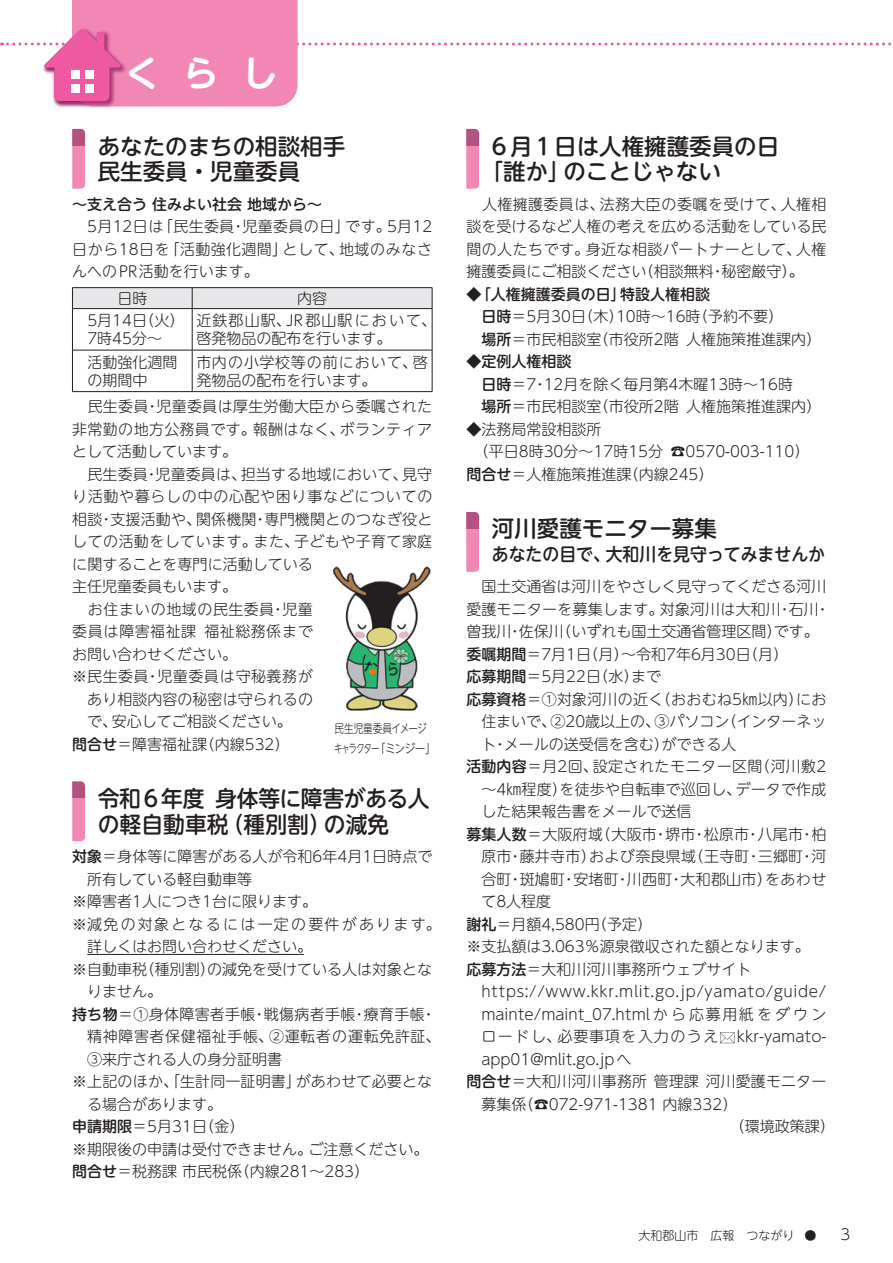
<style>
.page{position:relative;width:893px;height:1263px;background:#fff}
.page>*{position:absolute;margin:0;border:0;box-sizing:border-box;transform-origin:0 0}
.t1{font:700 36px "UD Shin M Go Pr 6 De";color:#fff}
.見出し{font:500 22.5px/25.5px "UD Shin M Go Pr 6";color:#231f20}
.見出し-2{font:500 18px "UD Shin M Go Pr 6";color:#231f20;scale:.94 1}
.本文{font:300 15px/22.5px "UD Shin M Go Pr 6";color:#231f20;text-align:justify}
.本文-2{font:300 15px/22.5px "UD Shin M Go Pr 6";letter-spacing:.02em;color:#231f20}
.本文-3{font:500 15px "UD Shin M Go Pr 6";color:#231f20}
.本文-4{font:300 15px/22.5px "UD Shin M Go Pr 6";letter-spacing:.075em;color:#231f20}
.本文-5{font:300 15px/18px "UD Shin M Go Pr 6";letter-spacing:.035em;color:#231f20}
.議決結果本文{font:300 12px/19.5px "UD Shin M Go Pr 6";letter-spacing:-.075em;color:#231f20;scale:.8 1}
.議決結果本文-2{font:300 12px "UD Shin M Go Pr 6";color:#231f20}
.s1{font-weight:500}
</style>
<div class="page">
<hr style="left:87px;top:954px;width:217px;height:1px;background:#231f20">
<hr style="left:72px;top:287px;width:120px;height:1px;background:#231f20">
<hr style="left:192px;top:287px;width:240px;height:1px;background:#231f20">
<div style="left:72px;top:288px;width:361px;height:21px;background:#e6e7e9"></div>
<hr style="left:72px;top:308px;width:120px;height:1px;background:#231f20">
<hr style="left:72px;top:309px;width:1px;height:41px;background:#231f20">
<hr style="left:192px;top:308px;width:240px;height:1px;background:#231f20">
<hr style="left:192px;top:309px;width:1px;height:41px;background:#231f20">
<hr style="left:432px;top:309px;width:1px;height:41px;background:#231f20">
<hr style="left:72px;top:350px;width:120px;height:1px;background:#231f20">
<hr style="left:72px;top:350px;width:1px;height:41px;background:#231f20">
<hr style="left:192px;top:350px;width:240px;height:1px;background:#231f20">
<hr style="left:192px;top:350px;width:1px;height:41px;background:#231f20">
<hr style="left:432px;top:350px;width:1px;height:41px;background:#231f20">
<hr style="left:72px;top:391px;width:120px;height:1px;background:#231f20">
<hr style="left:192px;top:391px;width:240px;height:1px;background:#231f20">
<svg style="left:72px;top:145px;width:13px;height:44px"></svg>
<div style="left:72px;top:129px;width:13px;height:16px;background:#b35281"></div>
<svg style="left:72px;top:798px;width:13px;height:43px"></svg>
<div style="left:72px;top:781px;width:13px;height:17px;background:#b35281"></div>
<svg style="left:720px;top:1032px;width:14px;height:11px"></svg>
<svg style="left:466px;top:145px;width:13px;height:44px"></svg>
<div style="left:466px;top:129px;width:13px;height:16px;background:#b35281"></div>
<div style="left:42px;top:27px;width:85px;height:81px;background:#7b0046;opacity:.6"></div>
<svg style="left:2px;top:0;width:890px;height:106px"></svg>
<div style="left:71px;top:84px;width:9px;height:8px;background:#fff"></div>
<div style="left:71px;top:70px;width:9px;height:9px;background:#fff"></div>
<div style="left:85px;top:84px;width:8px;height:8px;background:#fff"></div>
<div style="left:85px;top:70px;width:8px;height:9px;background:#fff"></div>
<svg style="left:466px;top:528px;width:13px;height:44px"></svg>
<div style="left:466px;top:512px;width:13px;height:16px;background:#b35281"></div>
<img style="left:333px;top:566px;width:98px;height:145px">
<p class="t1" style="left:124px;top:43px;width:155px">くらし</p>
<p class="見出し" style="left:98px;top:132px;width:249px">あなたのまちの相談相手民生委員・児童委員</p>
<p class="本文-3" style="left:72px;top:191px;width:251px">～支え合う住みよい社会地域から～</p>
<p class="本文" style="left:72px;top:214px;width:361px">　5月12日は「民生委員・児童委員の日」です。5月12日から18日を「活動強化週間」として、地域のみなさんへのPR活動を行います。</p>
<p class="本文" style="left:117px;top:286px;width:31px">日時</p>
<p class="本文" style="left:297px;top:286px;width:31px">内容</p>
<p class="本文" style="left:87px;top:308px;width:99px">5月14日（火）</p>
<p class="本文" style="left:87px;top:326px;width:76px">7時45分～</p>
<p class="本文" style="left:196px;top:310px;width:241px;line-height:18px">近鉄郡山駅、JR郡山駅において、啓発物品の配布を行います。</p>
<p class="本文-5" style="left:196px;top:352px;width:233px">市内の小学校等の前において、啓発物品の配布を行います。</p>
<p class="本文" style="left:72px;top:394px;width:361px">　民生委員・児童委員は厚生労働大臣から委嘱された非常勤の地方公務員です。報酬はなく、ボランティアとして活動しています。</p>
<p class="本文" style="left:72px;top:462px;width:362px;text-align:left">　民生委員・児童委員は、担当する地域において、見守り活動や暮らしの中の心配や困り事などについての相談・支援活動や、関係機関・専門機関とのつなぎ役としての活動をしています。また、子どもや子育て家庭に関することを専門に活動している<br>主任児童委員もいます。</p>
<p class="本文" style="left:72px;top:597px;width:242px">　お住まいの地域の民生委員・児童委員は障害福祉課 福祉総務係までお問い合わせください。</p>
<p class="本文" style="left:87px;top:664px;width:232px;text-align:left;text-indent:-15px">※民生委員・児童委員は守秘義務があり相談内容の秘密は守られるので、安心してご相談ください。　　</p>
<p class="本文" style="left:72px;top:732px;width:219px"><span class="s1">問合せ</span>＝障害福祉課（内線532）</p>
<p class="見出し" style="left:98px;top:785px;width:333px">令和6年度 身体等に障害がある人の軽自動車税（種別割）の減免</p>
<p class="本文" style="left:87px;top:844px;width:347px;text-indent:-15px"><span class="s1">対象</span>＝身体等に障害がある人が令和6年4月1日時点で所有している軽自動車等</p>
<p class="本文" style="left:72px;top:889px;width:246px">※障害者1人につき1台に限ります。</p>
<p class="本文-4" style="left:87px;top:912px;width:355px;text-indent:-15px">※減免の対象となるには一定の要件があります。詳しくはお問い合わせください。</p>
<p class="本文" style="left:87px;top:957px;width:346px;text-indent:-15px">※自動車税（種別割）の減免を受けている人は対象となりません。</p>
<p class="本文-2" style="left:87px;top:1002px;width:355px;text-indent:-15px"><span class="s1">持ち物</span>＝①身体障害者手帳・戦傷病者手帳・療育手帳・精神障害者保健福祉手帳、②運転者の運転免許証、<br>③来庁される人の身分証明書</p>
<p class="本文" style="left:87px;top:1069px;width:346px;text-indent:-15px">※上記のほか、｢生計同一証明書｣があわせて必要となる場合があります。</p>
<p class="本文" style="left:72px;top:1114px;width:174px"><span class="s1">申請期限</span>＝5月31日（金）</p>
<p class="本文" style="left:72px;top:1137px;width:358px">※期限後の申請は受付できません。ご注意ください。</p>
<p class="本文" style="left:72px;top:1159px;width:298px"><span class="s1">問合せ</span>＝税務課市民税係（内線281～283）</p>
<p class="本文" style="left:87px;top:350px;width:91px">活動強化週間</p>
<p class="本文" style="left:87px;top:368px;width:61px">の期間中</p>
<p class="議決結果本文" style="left:334px;top:718px;width:129px">民生児童委員イメージキャラクター「ミンジー」</p>
<p class="見出し" style="left:481px;top:132px;width:300px;text-indent:11px">6月1日は人権擁護委員の日「誰か」のことじゃない</p>
<p class="本文" style="left:466px;top:192px;width:361px">　人権擁護委員は、法務大臣の委嘱を受けて、人権相談を受けるなど人権の考えを広める活動をしている民間の人たちです。身近な相談パートナーとして、人権擁護委員にご相談ください（相談無料・秘密厳守）。</p>
<p class="本文-3" style="left:466px;top:281px;width:245px">◆「人権擁護委員の日」特設人権相談</p>
<p class="本文" style="left:481px;top:304px;width:303px"><span class="s1">日時</span>＝5月30日（木）10時～16時（予約不要）</p>
<p class="本文" style="left:481px;top:327px;width:341px"><span class="s1">場所</span>＝市民相談室（市役所2階 人権施策推進課内）</p>
<p class="本文-3" style="left:466px;top:349px;width:106px">◆定例人権相談</p>
<p class="本文" style="left:481px;top:372px;width:313px"><span class="s1">日時</span>＝7・12月を除く毎月第4木曜13時～16時</p>
<p class="本文" style="left:481px;top:394px;width:341px"><span class="s1">場所</span>＝市民相談室（市役所2階 人権施策推進課内）</p>
<p class="本文" style="left:466px;top:417px;width:136px">◆法務局常設相談所</p>
<p class="本文" style="left:466px;top:439px;width:345px">　（平日8時30分～17時15分 ☎0570-003-110）</p>
<p class="本文" style="left:466px;top:462px;width:249px"><span class="s1">問合せ</span>＝人権施策推進課（内線245）</p>
<p class="見出し" style="left:492px;top:515px;width:226px">河川愛護モニター募集</p>
<p class="見出し-2" style="left:492px;top:539px;width:356px">あなたの目で、大和川を見守ってみませんか</p>
<p class="本文" style="left:466px;top:574px;width:365px;text-align:left">　国土交通省は河川をやさしく見守ってくださる河川愛護モニターを募集します。対象河川は大和川・石川・曽我川・佐保川（いずれも国土交通省管理区間）です。</p>
<p class="本文" style="left:466px;top:642px;width:323px"><span class="s1">委嘱期間</span>＝7月1日（月）～令和7年6月30日（月）</p>
<p class="本文" style="left:466px;top:664px;width:196px"><span class="s1">応募期間</span>＝5月22日（水）まで</p>
<p class="本文" style="left:481px;top:687px;width:347px;text-indent:-15px"><span class="s1">応募資格</span>＝①対象河川の近く（おおむね5ｋｍ以内）にお住まいで、②20歳以上の、③パソコン（インターネット・メールの送受信を含む）ができる人</p>
<p class="本文" style="left:481px;top:754px;width:347px;text-indent:-15px"><span class="s1">活動内容</span>＝月2回、設定されたモニター区間（河川敷2～4ｋｍ程度）を徒歩や自転車で巡回し、データで作成した結果報告書をメールで送信</p>
<p class="本文" style="left:481px;top:822px;width:347px;text-indent:-15px"><span class="s1">募集人数</span>＝大阪府域（大阪市・堺市・松原市・八尾市・柏原市・藤井寺市）および奈良県域（王寺町・三郷町・河合町・斑鳩町・安堵町・川西町・大和郡山市）をあわせて8人程度</p>
<p class="本文" style="left:466px;top:912px;width:187px"><span class="s1">謝礼</span>＝月額4,580円（予定）</p>
<p class="本文" style="left:466px;top:934px;width:345px">※支払額は3.063％源泉徴収された額となります。</p>
<p class="本文" style="left:466px;top:957px;width:286px"><span class="s1">応募方法</span>＝大和川河川事務所ウェブサイト</p>
<p class="本文" style="left:481px;top:979px;width:347px">https://www.kkr.mlit.go.jp/yamato/guide/ mainte/maint_07.html から応募用紙をダウンロードし、必要事項を入力のうえ kkr-yamato&shy;app01@mlit.go.jpへ</p>
<p class="本文" style="left:481px;top:1069px;width:347px;text-indent:-15px"><span class="s1">問合せ</span>＝大和川河川事務所管理課河川愛護モニター募集係（☎072-971-1381 内線332）</p>
<p class="本文" style="left:730px;top:1114px;width:106px">（環境政策課）</p>
<p class="議決結果本文-2" style="left:638px;top:1226px;width:179px">大和郡山市 広報　つながり ●</p>
<p class="本文" style="left:840px;top:1222px;width:11px">3</p>
</div>
